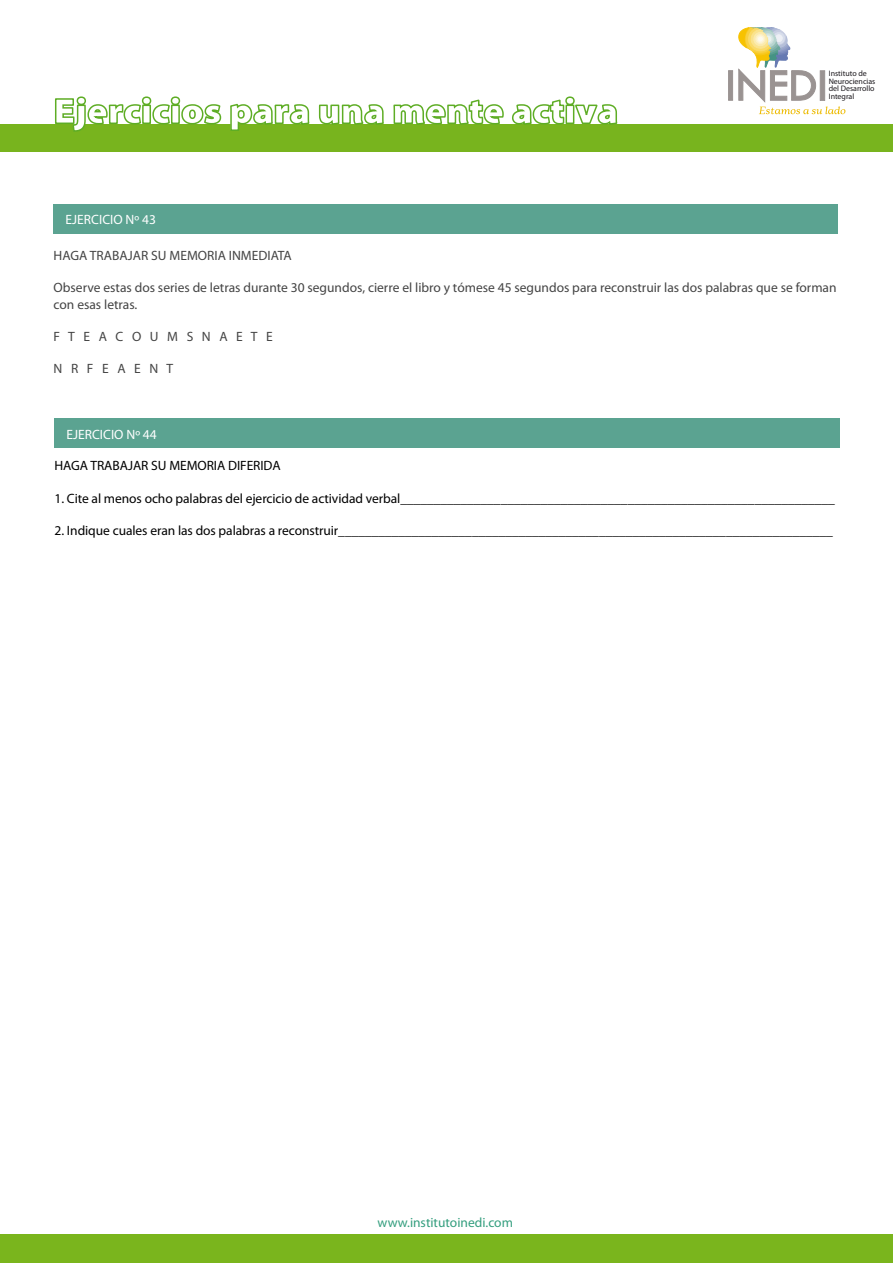
<style>
.page{position:relative;width:893px;height:1263px;background:#fff}
.page>*{position:absolute;margin:0;border:0;box-sizing:border-box;transform-origin:0 0}
.t1{font:13.5px "Myriad Pro";letter-spacing:-.005em;color:#000}
.t2{font:13.5px/16.2px "Myriad Pro";color:#444}
.t3{font:13.5px "Myriad Pro";color:#fff}
.t4{font:13.5px "Myriad Pro";color:#349e7e}
.t5{font:7.95px/7.5px "Myriad Pro";color:#1a171b}
</style>
<div class="page">
<div style="left:0;top:124px;width:893px;height:28px;background:#78b41e"></div>
<div style="left:0;top:1235px;width:893px;height:28px;background:#7ab51d"></div>
<div style="left:53px;top:204px;width:785px;height:30px;background:#5ba391"></div>
<div style="left:54px;top:419px;width:785px;height:29px;background:#5ba391"></div>
<svg style="left:55px;top:96px;width:167px;height:36px"></svg>
<svg style="left:230px;top:103px;width:80px;height:28px"></svg>
<svg style="left:318px;top:104px;width:66px;height:21px"></svg>
<svg style="left:393px;top:99px;width:111px;height:26px"></svg>
<svg style="left:512px;top:96px;width:106px;height:29px"></svg>
<hr style="left:728px;top:71px;width:4px;height:29px;background:#9a9392">
<div style="left:728px;top:71px;width:5px;height:29px;border:1px solid #9a9392"></div>
<svg style="left:738px;top:27px;width:107px;height:87px"></svg>
<p class="t3" style="left:65px;top:211px;width:92px">EJERCICIO Nº 43</p>
<p class="t5" style="left:829px;top:69px;width:48px">Instituto de<br>Neurociencias del Desarrollo<br>Integral</p>
<p class="t2" style="left:54px;top:247px;width:240px">HAGA TRABAJAR SU MEMORIA INMEDIATA</p>
<p class="t2" style="left:54px;top:280px;width:784px">Observe estas dos series de letras durante 30 segundos, cierre el libro y tómese 45 segundos para reconstruir las dos palabras que se forman con esas letras.</p>
<p class="t2" style="left:54px;top:328px;width:221px">F T E A C O U M S N A E T E</p>
<p class="t2" style="left:54px;top:361px;width:121px">N R F E A E N T</p>
<p class="t3" style="left:66px;top:426px;width:92px">EJERCICIO Nº 44</p>
<p class="t1" style="left:55px;top:458px;width:228px">HAGA TRABAJAR SU MEMORIA DIFERIDA</p>
<p class="t1" style="left:55px;top:490px;width:782px">1. Cite al menos ocho palabras del ejercicio de actividad verbal_________________________________________________________________</p>
<p class="t1" style="left:55px;top:522px;width:780px">2. Indique cuales eran las dos palabras a reconstruir__________________________________________________________________________</p>
<p class="t4" style="left:378px;top:1214px;width:137px">www.institutoinedi.com</p>
</div>
